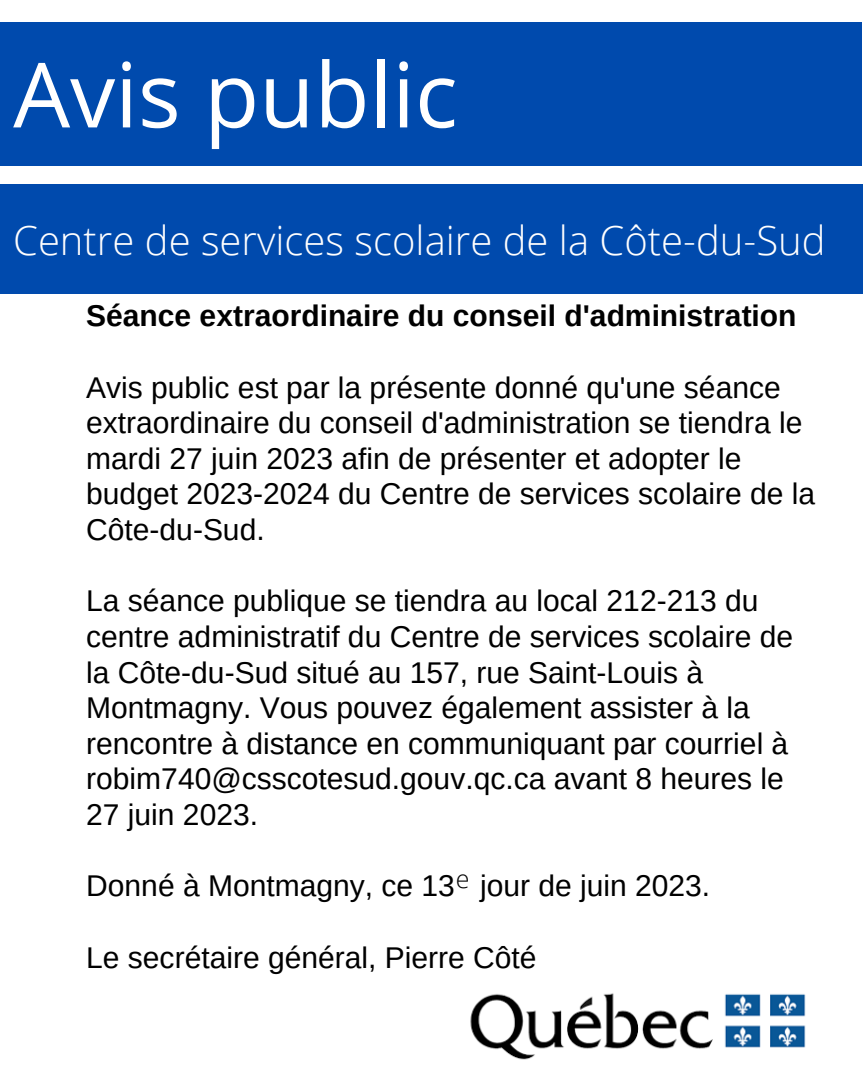
<style>
.page{position:relative;width:863px;height:1080px;background:#fff}
.page>*{position:absolute;margin:0;border:0;box-sizing:border-box;transform-origin:0 0}
.t1{font:90px "Open Sans";color:#fff}
.t2{font:300 40px "Open Sans";color:#fff}
.t3{font:30px/35.5px "Arimo";color:#000}
.t4{font:700 30px "Arimo";color:#000}
.t5{font:300 25px "Open Sans";color:#000}
</style>
<div class="page">
<div style="left:0;top:23px;width:862px;height:143px;background:#004aad"></div>
<div style="left:0;top:184px;width:862px;height:110px;background:#004aad"></div>
<img style="left:470px;top:993px;width:336px;height:67px">
<p class="t1" style="left:13px;top:31px;width:446px">Avis public</p>
<p class="t2" style="left:13px;top:213px;width:813px">Centre de services scolaire de la Côte-du-Sud</p>
<p class="t4" style="left:86px;top:299px;width:711px">Séance extraordinaire du conseil d'administration</p>
<p class="t3" style="left:86px;top:369px;width:730px">Avis public est par la présente donné qu'une séance extraordinaire du conseil d'administration se tiendra le mardi 27 juin 2023 afin de présenter et adopter le budget 2023-2024 du Centre de services scolaire de la Côte-du-Sud.</p>
<p class="t3" style="left:86px;top:583px;width:708px">La séance publique se tiendra au local 212-213 du centre administratif du Centre de services scolaire de la Côte-du-Sud situé au 157, rue Saint-Louis à Montmagny. Vous pouvez également assister à la rencontre à distance en communiquant par courriel à robim740@csscotesud.gouv.qc.ca avant 8 heures le 27 juin 2023.</p>
<p class="t3" style="left:86px;top:868px;width:625px">Donné à Montmagny, ce 13 jour de juin 2023.</p>
<p class="t5" style="left:455px;top:861px;width:15px">e</p>
<p class="t3" style="left:86px;top:939px;width:451px">Le secrétaire général, Pierre Côté</p>
</div>
